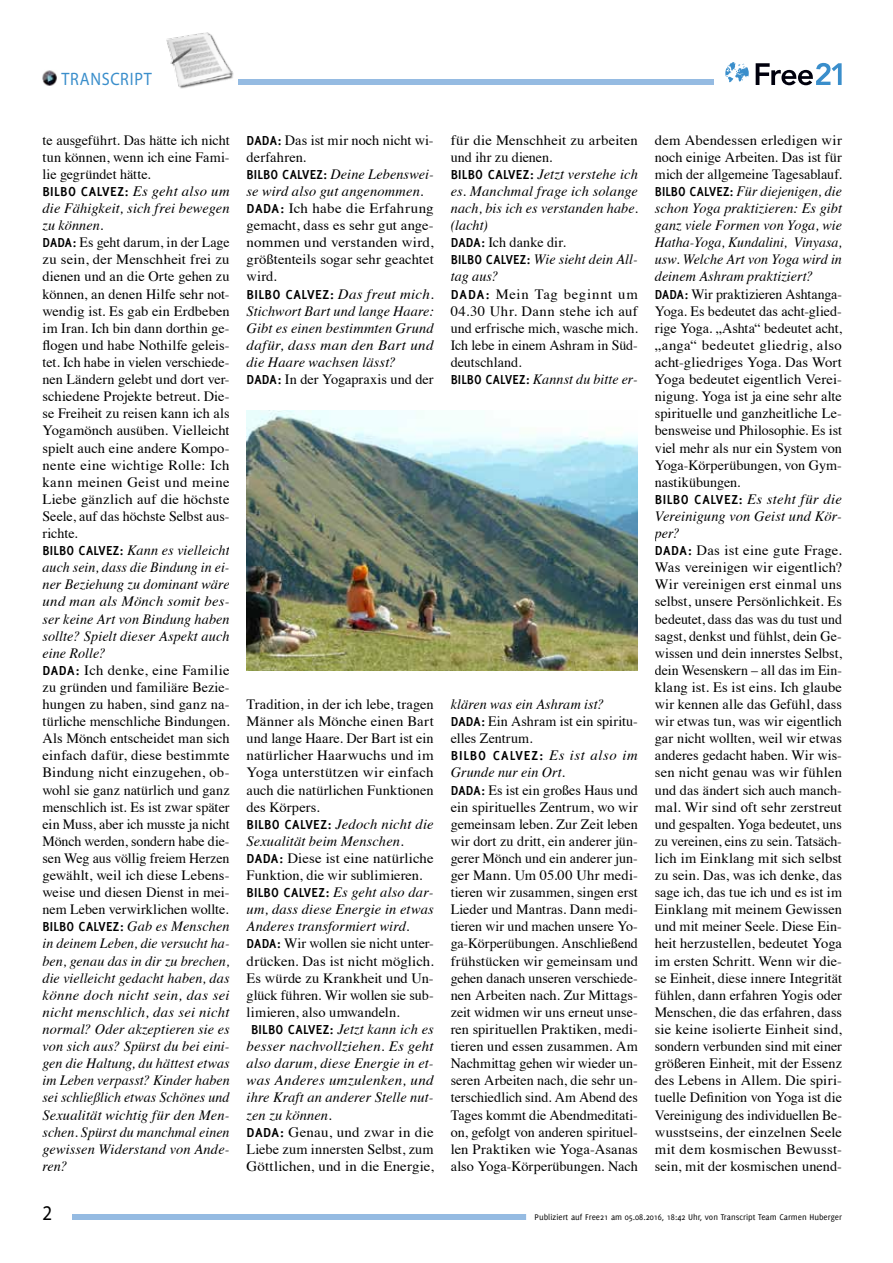
<style>
.page{position:relative;width:893px;height:1263px;background:#fff}
.page>*{position:absolute;margin:0;border:0;box-sizing:border-box;transform-origin:0 0}
.t1{font:21px "Myriad Pro";color:#000;scale:.9 1}
.t2{font:18px "Myriad Pro";letter-spacing:.045em;color:#3a8ecb;scale:.9 1}
.t3{font:14.25px/17.1px "Times";letter-spacing:.005em;color:#000}
.t4{font:14.25px/17.1px "Times";letter-spacing:.005em;color:#000;scale:1.05 1}
.t5{font:italic 14.25px "Times";letter-spacing:.01em;color:#000}
.t6{font:14.25px "Times";letter-spacing:.005em;color:#000;scale:1.04 1}
.t7{font:italic 14.25px "Times";letter-spacing:.01em;color:#000;scale:1.04 1}
.t8{font:700 14.25px "Delicious";letter-spacing:.045em;color:#000}
.t9{font:italic 14.25px "Times";letter-spacing:.01em;color:#000;scale:1.05 1}
.t10{font:700 14.25px "Delicious";letter-spacing:.065em;color:#000}
.t11{font:9px "Delicious";color:#000}
.s1{font-family:"Times";font-weight:400;font-style:italic}
.s2{font-style:italic}
.s3{font-family:"Delicious";font-weight:700}
.s4{font-family:"Delicious";font-weight:700;font-style:normal}
</style>
<div class="page">
<div style="left:43px;top:79px;width:671px;height:6px;background:#95bbe2"></div>
<svg style="left:756px;top:63px;width:86px;height:22px"></svg>
<svg style="left:725px;top:62px;width:24px;height:20px"></svg>
<div style="left:36px;top:23px;width:202px;height:79px;background:#fff"></div>
<div style="left:72px;top:1214px;width:766px;height:6px;background:#95bbe2"></div>
<div style="left:526px;top:1212px;width:324px;height:12px;background:#fff"></div>
<div style="left:167px;top:32px;width:67px;height:57px;background:#000;opacity:.75"></div>
<img style="left:166px;top:32px;width:66px;height:55px">
<img style="left:42px;top:70px;width:15px;height:16px">
<img style="left:247px;top:410px;width:391px;height:260px">
<p class="t2" style="left:61px;top:68px;width:102px">TRANSCRIPT</p>
<p class="t3" style="left:43px;top:130px;width:189px;text-align:justify">te ausgeführt. Das hätte ich nicht tun können, wenn ich eine Fami&shy;lie gegründet hätte.</p>
<p class="t8" style="left:43px;top:183px;width:189px">BILBO CALVEZ: <span class="s1">Es geht also um</span></p>
<p class="t3" style="left:43px;top:199px;width:189px"><span class="s2">die Fähigkeit, sich frei bewegen zu können.<br></span><span class="s3">DADA:</span> Es geht darum, in der Lage zu sein, der Menschheit frei zu dienen und an die Orte gehen zu können, an denen Hilfe sehr not&shy;wendig ist. Es gab ein Erdbeben im Iran. Ich bin dann dorthin ge&shy;flogen und habe Nothilfe geleis&shy;tet. Ich habe in vielen verschiede&shy;nen Ländern gelebt und dort ver&shy;schiedene Projekte betreut. Die&shy;se Freiheit zu reisen kann ich als<br>Yogamönch ausüben. Vielleicht spielt auch eine andere Kompo&shy;nente eine wichtige Rolle: Ich kann meinen Geist und meine<br>Liebe gänzlich auf die höchste<br>Seele, auf das höchste Selbst aus&shy;richte.<br><span class="s3">BILBO CALVEZ:</span> <span class="s2">Kann es vielleicht auch sein, dass die Bindung in ei&shy;ner Beziehung zu dominant wäre und man als Mönch somit bes&shy;ser keine Art von Bindung haben sollte? Spielt dieser Aspekt auch eine Rolle?<br></span><span class="s3">DADA:</span> Ich denke, eine Familie zu gründen und familiäre Bezie&shy;hungen zu haben, sind ganz na&shy;türliche menschliche Bindungen.<br>Als Mönch entscheidet man sich einfach dafür, diese bestimmte<br>Bindung nicht einzugehen, ob&shy;wohl sie ganz natürlich und ganz menschlich ist. Es ist zwar später ein Muss, aber ich musste ja nicht<br>Mönch werden, sondern habe die&shy;sen Weg aus völlig freiem Herzen gewählt, weil ich diese Lebens&shy;weise und diesen Dienst in mei&shy;nem Leben verwirklichen wollte.<br><span class="s3">BILBO CALVEZ:</span> <span class="s2">Gab es Menschen in deinem Leben, die versucht ha&shy;ben, genau das in dir zu brechen, die vielleicht gedacht haben, das könne doch nicht sein, das sei nicht menschlich, das sei nicht normal? Oder akzeptieren sie es von sich aus? Spürst du bei eini&shy;gen die Haltung, du hättest etwas im Leben verpasst? Kinder haben sei schließlich etwas Schönes und<br>Sexualität wichtig für den Men&shy;schen. Spürst du manchmal einen gewissen Widerstand von Ande&shy;ren?</span></p>
<p class="t3" style="left:247px;top:130px;width:189px"><span class="s3">DADA:</span> Das ist mir noch nicht wi&shy;derfahren.<br><span class="s3">BILBO CALVEZ:</span> <span class="s2">Deine Lebenswei&shy;se wird also gut angenommen.<br></span><span class="s3">DADA:</span> Ich habe die Erfahrung gemacht, dass es sehr gut ange&shy;nommen und verstanden wird, größtenteils sogar sehr geachtet wird.<br><span class="s3">BILBO CALVEZ:</span> <span class="s2">Das freut mich.<br>Stichwort Bart und lange Haare:<br>Gibt es einen bestimmten Grund dafür, dass man den Bart und die Haare wachsen lässt?<br></span><span class="s3">DADA:</span> In der Yogapraxis und der</p>
<p class="t3" style="left:247px;top:694px;width:189px">Tradition, in der ich lebe, tragen</p>
<p class="t6" style="left:247px;top:708px;width:181px">Männer als Mönche einen Bart</p>
<p class="t3" style="left:247px;top:729px;width:189px">und lange Haare. Der Bart ist ein</p>
<p class="t4" style="left:247px;top:746px;width:180px">natürlicher Haarwuchs und im</p>
<p class="t4" style="left:247px;top:763px;width:180px">Yoga unterstützen wir einfach</p>
<p class="t3" style="left:247px;top:780px;width:189px">auch die natürlichen Funktionen</p>
<p class="t3" style="left:247px;top:797px;width:74px">des Körpers.</p>
<p class="t5" style="left:247px;top:811px;width:189px"><span class="s4">BILBO CALVEZ:</span> Jedoch nicht die</p>
<p class="t5" style="left:247px;top:829px;width:159px">Sexualität beim Menschen.</p>
<p class="t6" style="left:247px;top:845px;width:181px"><span class="s3">DADA:</span> Diese ist eine natürliche</p>
<p class="t3" style="left:247px;top:865px;width:177px">Funktion, die wir sublimieren.</p>
<p class="t5" style="left:247px;top:880px;width:189px"><span class="s4">BILBO CALVEZ:</span> Es geht also dar-</p>
<p class="t5" style="left:247px;top:897px;width:189px">um, dass diese Energie in etwas</p>
<p class="t5" style="left:247px;top:914px;width:164px">Anderes transformiert wird.</p>
<p class="t3" style="left:247px;top:934px;width:189px"><span class="s3">DADA:</span> Wir wollen sie nicht unter-</p>
<p class="t3" style="left:247px;top:951px;width:189px">drücken. Das ist nicht möglich.</p>
<p class="t3" style="left:247px;top:968px;width:189px">Es würde zu Krankheit und Un-</p>
<p class="t3" style="left:247px;top:985px;width:189px">glück führen. Wir wollen sie sub-</p>
<p class="t3" style="left:247px;top:1002px;width:155px">limieren, also umwandeln.</p>
<p class="t5" style="left:251px;top:1017px;width:184px"><span class="s4">BILBO CALVEZ:</span> Jetzt kann ich es</p>
<p class="t7" style="left:247px;top:1034px;width:181px">besser nachvollziehen. Es geht</p>
<p class="t5" style="left:247px;top:1051px;width:189px">also darum, diese Energie in et-</p>
<p class="t9" style="left:247px;top:1068px;width:180px">was Anderes umzulenken, und</p>
<p class="t5" style="left:247px;top:1085px;width:189px">ihre Kraft an anderer Stelle nut-</p>
<p class="t5" style="left:247px;top:1102px;width:87px">zen zu können.</p>
<p class="t4" style="left:247px;top:1122px;width:180px"><span class="s3">DADA:</span> Genau, und zwar in die</p>
<p class="t3" style="left:247px;top:1139px;width:189px">Liebe zum innersten Selbst, zum</p>
<p class="t6" style="left:247px;top:1153px;width:181px">Göttlichen, und in die Energie,</p>
<p class="t4" style="left:451px;top:130px;width:180px">für die Menschheit zu arbeiten und ihr zu dienen.<br><span class="s3">BILBO CALVEZ:</span> <span class="s2">Jetzt verstehe ich es. Manchmal frage ich solange nach, bis ich es verstanden habe. (lacht)<br></span><span class="s3">DADA:</span> Ich danke dir.<br><span class="s3">BILBO CALVEZ:</span> <span class="s2">Wie sieht dein All&shy;tag aus?<br></span><span class="s3">DADA:</span> Mein Tag beginnt um<br>04.30 Uhr. Dann stehe ich auf und erfrische mich, wasche mich.<br>Ich lebe in einem Ashram in Süd&shy;deutschland.<br><span class="s3">BILBO CALVEZ:</span> <span class="s2">Kannst du bitte er-</span></p>
<p class="t3" style="left:451px;top:694px;width:189px"><span class="s2">klären was ein Ashram ist?<br></span><span class="s3">DADA:</span> Ein Ashram ist ein spiritu&shy;elles Zentrum.</p>
<p class="t10" style="left:451px;top:747px;width:189px">BILBO CALVEZ: <span class="s1">Es ist also im</span></p>
<p class="t3" style="left:451px;top:763px;width:189px"><span class="s2">Grunde nur ein Ort.<br></span><span class="s3">DADA:</span> Es ist ein großes Haus und ein spirituelles Zentrum, wo wir gemeinsam leben. Zur Zeit leben wir dort zu dritt, ein anderer jün&shy;gerer Mönch und ein anderer jun&shy;ger Mann. Um 05.00 Uhr medi&shy;tieren wir zusammen, singen erst<br>Lieder und Mantras. Dann medi&shy;tieren wir und machen unsere Yo&shy;ga-Körperübungen. Anschließend frühstücken wir gemeinsam und gehen danach unseren verschiede&shy;nen Arbeiten nach. Zur Mittags&shy;zeit widmen wir uns erneut unse&shy;ren spirituellen Praktiken, medi&shy;tieren und essen zusammen. Am<br>Nachmittag gehen wir wieder un&shy;seren Arbeiten nach, die sehr un&shy;terschiedlich sind. Am Abend des<br>Tages kommt die Abendmeditati&shy;on, gefolgt von anderen spirituel&shy;len Praktiken wie Yoga-Asanas also Yoga-Körperübungen. Nach</p>
<p class="t3" style="left:655px;top:130px;width:189px">dem Abendessen erledigen wir noch einige Arbeiten. Das ist für mich der allgemeine Tagesablauf.<br><span class="s3">BILBO CALVEZ:</span> <span class="s2">Für diejenigen, die schon Yoga praktizieren: Es gibt ganz viele Formen von Yoga, wie<br>Hatha-Yoga, Kundalini, Vinyasa, usw. Welche Art von Yoga wird in deinem Ashram praktiziert?<br></span><span class="s3">DADA:</span> Wir praktizieren Ashtanga-<br>Yoga. Es bedeutet das acht-glied&shy;rige Yoga. „Ashta“ bedeutet acht, „anga“ bedeutet gliedrig, also acht-gliedriges Yoga. Das Wort<br>Yoga bedeutet eigentlich Verei&shy;nigung. Yoga ist ja eine sehr alte spirituelle und ganzheitliche Le&shy;bensweise und Philosophie. Es ist viel mehr als nur ein System von<br>Yoga-Körperübungen, von Gym&shy;nastikübungen.<br><span class="s3">BILBO CALVEZ:</span> <span class="s2">Es steht für die<br>Vereinigung von Geist und Kör&shy;per?<br></span><span class="s3">DADA:</span> Das ist eine gute Frage.<br>Was vereinigen wir eigentlich?<br>Wir vereinigen erst einmal uns selbst, unsere Persönlichkeit. Es bedeutet, dass das was du tust und sagst, denkst und fühlst, dein Ge&shy;wissen und dein innerstes Selbst, dein Wesenskern – all das im Ein&shy;klang ist. Es ist eins. Ich glaube wir kennen alle das Gefühl, dass wir etwas tun, was wir eigentlich gar nicht wollten, weil wir etwas anderes gedacht haben. Wir wis&shy;sen nicht genau was wir fühlen und das ändert sich auch manch&shy;mal. Wir sind oft sehr zerstreut und gespalten. Yoga bedeutet, uns zu vereinen, eins zu sein. Tatsäch&shy;lich im Einklang mit sich selbst zu sein. Das, was ich denke, das sage ich, das tue ich und es ist im<br>Einklang mit meinem Gewissen und mit meiner Seele. Diese Ein&shy;heit herzustellen, bedeutet Yoga im ersten Schritt. Wenn wir die&shy;se Einheit, diese innere Integrität fühlen, dann erfahren Yogis oder<br>Menschen, die das erfahren, dass sie keine isolierte Einheit sind, sondern verbunden sind mit einer größeren Einheit, mit der Essenz des Lebens in Allem. Die spiri&shy;tuelle Definition von Yoga ist die<br>Vereinigung des individuellen Be&shy;wusstseins, der einzelnen Seele mit dem kosmischen Bewusst&shy;sein, mit der kosmischen unend-</p>
<h1 class="t1" style="left:43px;top:1200px;width:12px">2</h1>
<p class="t11" style="left:535px;top:1212px;width:309px">Publiziert auf Free21 am 05.08.2016, 18:42 Uhr, von Transcript Team Carmen Huberger</p>
</div>
